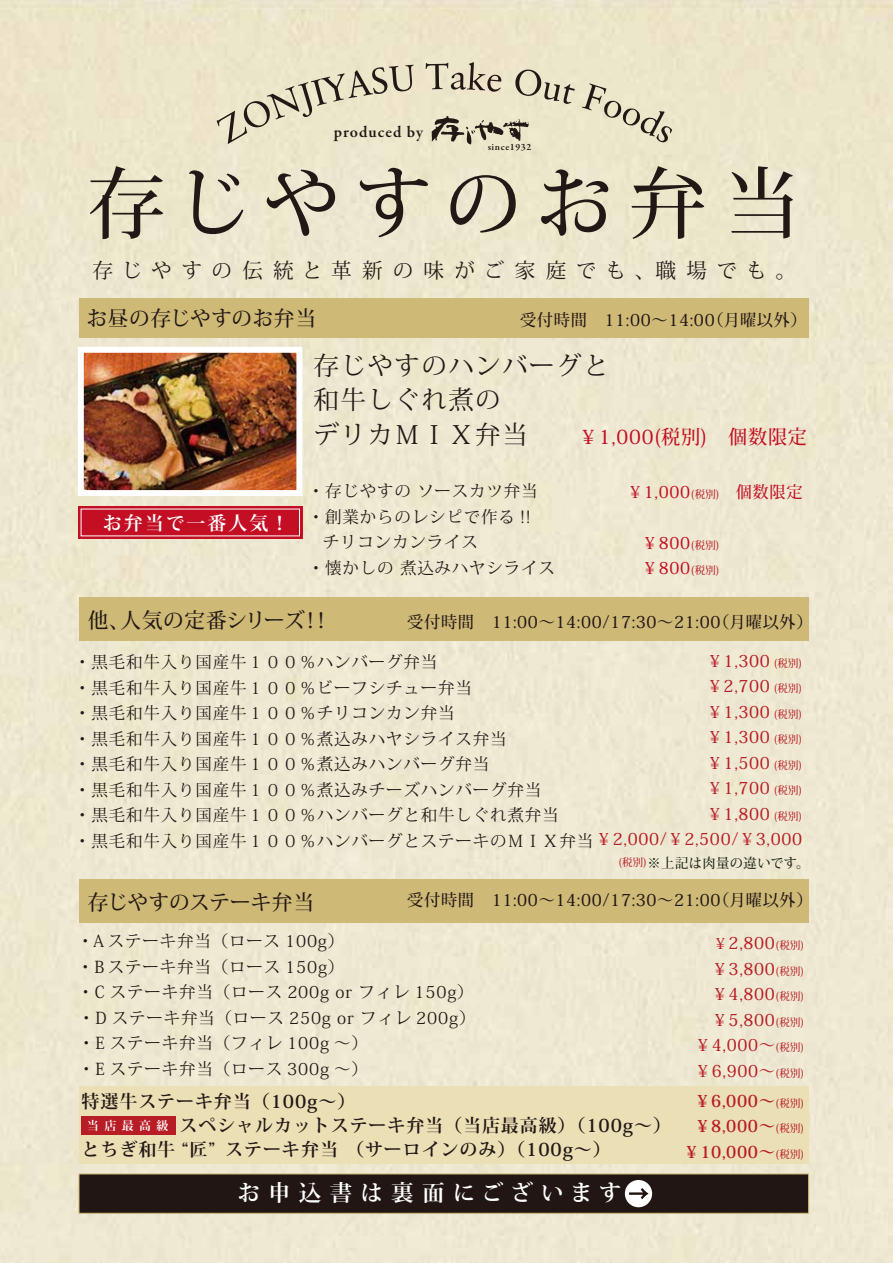
<style>
.page{position:relative;width:893px;height:1263px;background:#fff}
.page>*{position:absolute;margin:0;border:0;box-sizing:border-box;transform-origin:0 0}
.t1{font:500 78px "Koz Min Pro";letter-spacing:.17em;color:#221815}
.t2{font:25.5px/34.5px "Koz Min Pro";letter-spacing:.055em;color:#221815}
.t3{font:700 22.5px "Koz Min Pro";letter-spacing:.36em;color:#fff}
.t4{font:500 21px "Koz Min Pro";letter-spacing:.01em;color:#221714}
.t5{font:500 21px "Koz Min Pro";letter-spacing:.03em;color:#221714}
.t6{font:500 21px "Koz Min Pro";letter-spacing:-.01em;color:#221714}
.t7{font:20.55px "Koz Min Pro";letter-spacing:.475em;color:#221815}
.t8{font:500 19.5px "Koz Min Pro";letter-spacing:.04em;color:#c30e23}
.t9{font:700 18.9px "Koz Min Pro";letter-spacing:.1em;color:#fff}
.t10{font:700 18px "Koz Min Pro";letter-spacing:.05em;color:#221815}
.t11{font:16.5px/25.5px "Koz Min Pro";letter-spacing:.05em;color:#221815}
.t12{font:500 16.5px/25.5px "Koz Min Pro";letter-spacing:.04em;color:#b81c25;text-align:right}
.t13{font:500 16.5px "Koz Min Pro";letter-spacing:.04em;color:#221714}
.t14{font:700 16.5px/25.5px "Koz Min Pro";letter-spacing:.04em;color:#b81c25;text-align:right}
.t15{font:500 16.5px/25.5px "Koz Min Pro";letter-spacing:.04em;color:#c30e23}
.t16{font:600 16.2px "Garamond Premr Pro";letter-spacing:.06em;color:#221815}
.t17{font:500 13.5px "Koz Min Pro";letter-spacing:.03em;color:#182214}
.t18{font:700 12px "Koz Min Pro";letter-spacing:.45em;color:#fff}
.t19{font:600 9.75px "Garamond Premr Pro";letter-spacing:.06em;color:#221815}
.s1{font-size:10.5px;color:#b81c25}
.s2{font-size:10.5px}
.s3{font-weight:800;font-size:18.75px;color:#211613}
.s4{font-size:15px}
.s5{font-weight:500;font-size:10.5px}
</style>
<div class="page">
<img style="left:0;top:0;width:893px;height:1263px">
<div style="left:79px;top:879px;width:729px;height:44px;background:#ceb977"></div>
<svg style="left:217px;top:65px;width:196px;height:79px"></svg>
<svg style="left:426px;top:62px;width:75px;height:30px"></svg>
<svg style="left:515px;top:69px;width:60px;height:35px"></svg>
<svg style="left:582px;top:83px;width:90px;height:59px"></svg>
<svg style="left:431px;top:116px;width:98px;height:29px"></svg>
<div style="left:79px;top:1173px;width:730px;height:40px;background:#211613;border:1px solid #ceb977"></div>
<div style="left:625px;top:1180px;width:27px;height:27px;background:#fff;border-radius:50%"></div>
<svg style="left:629px;top:1188px;width:20px;height:11px"></svg>
<div style="left:79px;top:597px;width:729px;height:44px;background:#ceb977"></div>
<div style="left:79px;top:298px;width:729px;height:40px;background:#ceb977"></div>
<img style="left:85px;top:354px;width:210px;height:135px">
<div style="left:78px;top:347px;width:224px;height:149px;border:6px solid #fff"></div>
<div style="left:78px;top:506px;width:224px;height:33px;background:#c30e23"></div>
<div style="left:79px;top:1086px;width:730px;height:78px;background:#ebdfb6"></div>
<div style="left:81px;top:1116px;width:95px;height:18px;background:#b81c25"></div>
<p class="t16" style="left:334px;top:122px;width:91px">produced by</p>
<p class="t19" style="left:488px;top:141px;width:45px">since1932</p>
<h1 class="t1" style="left:87px;top:148px;width:714px">存じやすのお弁当</h1>
<p class="t7" style="left:92px;top:256px;width:705px">存じやすの伝統と革新の味がご家庭でも、職場でも。</p>
<p class="t5" style="left:86px;top:303px;width:231px">お昼の存じやすのお弁当</p>
<p class="t13" style="left:520px;top:308px;width:288px">受付時間　11:00～14:00（月曜以外）</p>
<p class="t9" style="left:103px;top:509px;width:188px">お弁当で一番人気！</p>
<h2 class="t2" style="left:314px;top:347px;width:297px">存じやすのハンバーグと和牛しぐれ煮の<br>デリカＭＩＸ弁当</h2>
<p class="t11" style="left:308px;top:478px;width:231px">・存じやすの ソースカツ弁当</p>
<p class="t11" style="left:308px;top:503px;width:224px">・創業からのレシピで作る !!</p>
<p class="t11" style="left:323px;top:529px;width:157px">チリコンカンライス</p>
<p class="t11" style="left:308px;top:554px;width:249px">・懐かしの 煮込みハヤシライス</p>
<p class="t8" style="left:579px;top:422px;width:230px">￥1,000(税別)　個数限定</p>
<p class="t15" style="left:736px;top:478px;width:68px">個数限定</p>
<p class="t15" style="left:627px;top:478px;width:94px">￥1,000<span class="s1">(税別)</span></p>
<p class="t15" style="left:642px;top:529px;width:79px">￥800<span class="s1">(税別)</span>￥800<span class="s1">(税別)</span></p>
<p class="t4" style="left:88px;top:605px;width:245px">他、人気の定番シリーズ！！</p>
<p class="t13" style="left:407px;top:610px;width:407px">受付時間　11:00～14:00/17:30～21:00（月曜以外）</p>
<p class="t11" style="left:74px;top:649px;width:520px">・黒毛和牛入り国産牛１００％ハンバーグ弁当<br>・黒毛和牛入り国産牛１００％ビーフシチュー弁当<br>・黒毛和牛入り国産牛１００％チリコンカン弁当<br>・黒毛和牛入り国産牛１００％煮込みハヤシライス弁当<br>・黒毛和牛入り国産牛１００％煮込みハンバーグ弁当<br>・黒毛和牛入り国産牛１００％煮込みチーズハンバーグ弁当<br>・黒毛和牛入り国産牛１００％ハンバーグと和牛しぐれ煮弁当<br>・黒毛和牛入り国産牛１００％ハンバーグとステーキのＭＩＸ弁当</p>
<p class="t12" style="left:596px;top:647px;width:208px">￥1,300 <span class="s2">(税別)<br></span>￥2,700 <span class="s2">(税別)<br></span>￥1,300 <span class="s2">(税別)<br></span>￥1,300 <span class="s2">(税別)<br></span>￥1,500 <span class="s2">(税別)<br></span>￥1,700 <span class="s2">(税別)<br></span>￥1,800 <span class="s2">(税別)<br></span>￥2,000/￥2,500/￥3,000</p>
<p class="t17" style="left:618px;top:853px;width:193px"><span class="s1">(税別)</span>※上記は肉量の違いです。</p>
<p class="t6" style="left:88px;top:887px;width:228px">存じやすのステーキ弁当</p>
<p class="t13" style="left:407px;top:888px;width:407px">受付時間　11:00～14:00/17:30～21:00（月曜以外）</p>
<p class="t11" style="left:77px;top:928px;width:400px">・Ａステーキ弁当（ロース 100g）<br>・B ステーキ弁当（ロース 150g）<br>・C ステーキ弁当（ロース 200g or フィレ 150g）・D ステーキ弁当（ロース 250g or フィレ 200g）・E ステーキ弁当（フィレ 100g ～）<br>・E ステーキ弁当（ロース 300g ～）</p>
<p class="t10" style="left:82px;top:1088px;width:275px">特選牛ステーキ弁当（100g～）</p>
<p class="t10" style="left:180px;top:1112px;width:493px">スペシャルカットステーキ弁当（当店最高級）（100g～）</p>
<p class="t10" style="left:82px;top:1136px;width:541px">とちぎ和牛 “匠” ステーキ弁当（サーロインのみ）（100g～）　</p>
<p class="t18" style="left:87px;top:1117px;width:83px">当店最高級</p>
<h3 class="t3" style="left:237px;top:1176px;width:412px">お申込書は裏面にございます<span class="s3">→</span></h3>
<p class="t12" style="left:695px;top:930px;width:111px"><span class="s4">￥</span>2,800<span class="s2">(税別)</span>￥3,800<span class="s2">(税別)</span>￥4,800<span class="s2">(税別)</span>￥5,800<span class="s2">(税別)</span>￥4,000～<span class="s2">(税別)</span>￥6,900～<span class="s2">(税別)</span></p>
<p class="t14" style="left:683px;top:1087px;width:122px">￥6,000～<span class="s5">(税別)</span>￥8,000～<span class="s5">(税別)</span>￥10,000～<span class="s5">(税別)</span></p>
</div>
